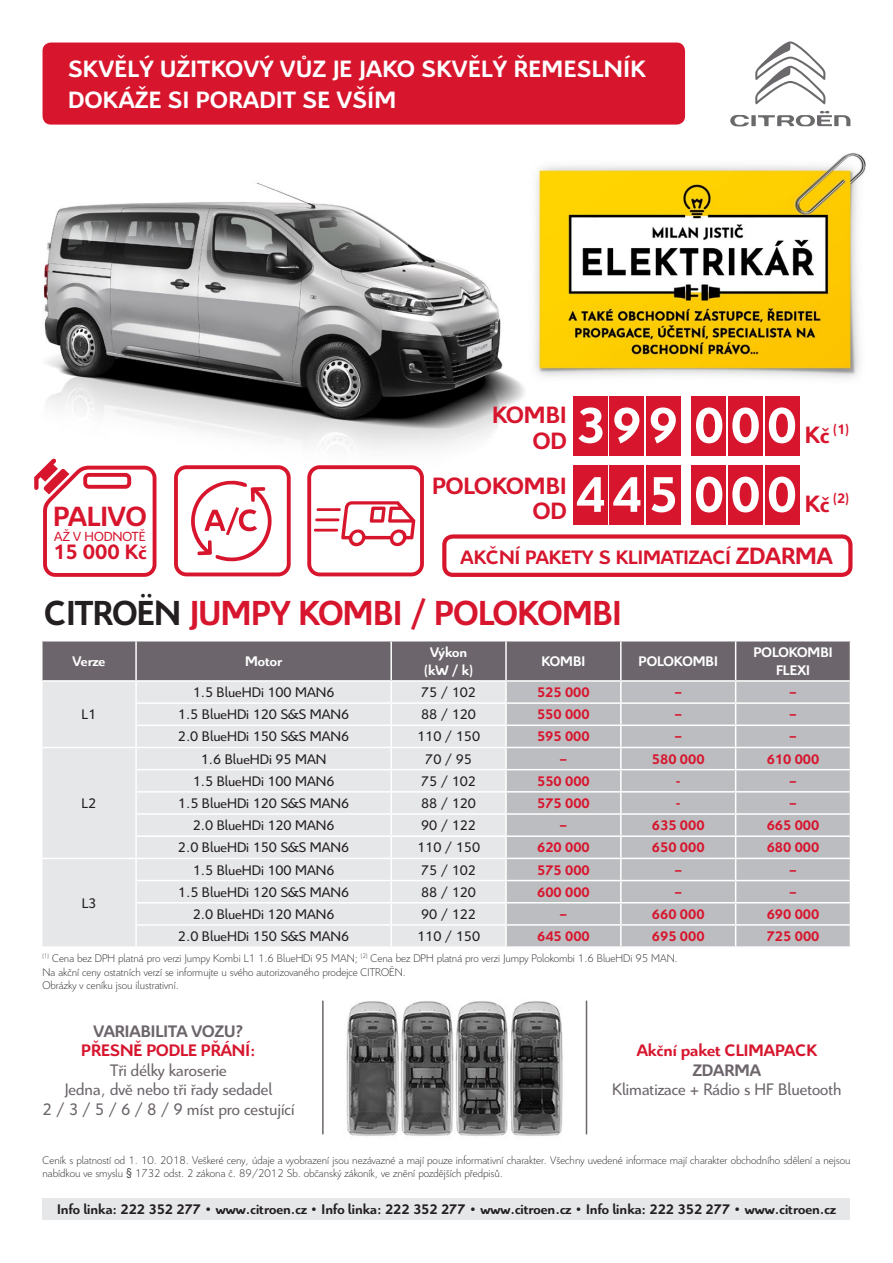
<style>
.page{position:relative;width:893px;height:1263px;background:#fff}
.page>*{position:absolute;margin:0;border:0;box-sizing:border-box;transform-origin:0 0}
.t1{font:700 54px "Citroen CE";letter-spacing:.125em;color:#fff}
.t2{font:700 37.5px "Citroen CE";letter-spacing:-.01em;color:#d7162e;scale:.96 1}
.t3{font:700 30px "Citroen CE";color:#d7162e}
.t4{font:700 25.5px "Citroen CE";letter-spacing:.11em;color:#fff}
.t5{font:700 25.5px "Citroen CE";letter-spacing:.16em;color:#fff}
.t6{font:700 25.5px/25.5px "Citroen CE";color:#d7162e;text-align:right}
.t7{font:700 22.5px "Citroen CE";color:#d7162e}
.t8{font:700 21px "Citroen CE";color:#d7162e}
.t9{font:18px/19.5px "Citroen CE";color:#6c656b;text-align:center}
.t10{font:700 18px "Citroen CE";color:#d7162e}
.t11{font:700 18px "Citroen CE";color:#6c656b}
.t12{font:15px "Citroen CE";color:#231f20}
.t13{font:700 15px "Citroen CE";color:#d7162e}
.t14{font:700 15px "Citroen CE";color:#231f20}
.t15{font:700 15px/18px "Citroen CE";color:#fff;text-align:center}
.t16{font:14.25px "Citroen CE";color:#d7162e}
.t17{font:300 12px/13.5px "Citroen CE";color:#231f20}
.s1{font-size:25.5px;color:#d7162e}
.s2{font-size:25.5px}
.s3{color:#231f20}
.s4{font-family:"Swiss 721 BTCE"}
</style>
<div class="page">
<img style="left:570px;top:152px;width:296px;height:255px">
<img style="left:346px;top:1001px;width:217px;height:135px">
<svg style="left:730px;top:111px;width:120px;height:15px"></svg>
<svg style="left:755px;top:41px;width:70px;height:63px"></svg>
<svg style="left:43px;top:641px;width:807px;height:305px;background:#c9c9cc"></svg>
<hr style="left:621px;top:702px;width:115px;height:2px;background:#fff">
<hr style="left:620px;top:641px;width:2px;height:39px;background:#fff">
<hr style="left:735px;top:641px;width:1px;height:39px;background:#fff">
<hr style="left:621px;top:680px;width:115px;height:2px;background:#fff">
<hr style="left:736px;top:680px;width:115px;height:2px;background:#fff">
<div style="left:43px;top:1198px;width:807px;height:22px;background:#e6e7e9"></div>
<img style="left:43px;top:165px;width:527px;height:284px">
<hr style="left:586px;top:1000px;width:1px;height:134px;background:#6c656b">
<hr style="left:322px;top:1000px;width:2px;height:134px;background:#6c656b">
<div style="left:442px;top:534px;width:410px;height:43px;border:4px solid #d7162e;border-radius:9px"></div>
<svg style="left:174px;top:465px;width:250px;height:112px"></svg>
<svg style="left:34px;top:458px;width:123px;height:119px"></svg>
<div style="left:43px;top:43px;width:642px;height:82px;background:#d7162e;border-radius:9px"></div>
<div style="left:765px;top:466px;width:34px;height:59px;background:#d7162e"></div>
<div style="left:729px;top:466px;width:34px;height:59px;background:#d7162e"></div>
<div style="left:692px;top:466px;width:34px;height:59px;background:#d7162e"></div>
<div style="left:646px;top:466px;width:34px;height:59px;background:#d7162e"></div>
<div style="left:610px;top:466px;width:34px;height:59px;background:#d7162e"></div>
<div style="left:573px;top:466px;width:34px;height:59px;background:#d7162e"></div>
<div style="left:765px;top:396px;width:34px;height:60px;background:#d7162e"></div>
<div style="left:729px;top:396px;width:34px;height:60px;background:#d7162e"></div>
<div style="left:692px;top:396px;width:34px;height:60px;background:#d7162e"></div>
<div style="left:646px;top:396px;width:34px;height:60px;background:#d7162e"></div>
<div style="left:610px;top:396px;width:34px;height:60px;background:#d7162e"></div>
<div style="left:573px;top:396px;width:34px;height:60px;background:#d7162e"></div>
<h3 class="t4" style="left:68px;top:53px;width:16px">SKVĚL</h3>
<h3 class="t4" style="left:139px;top:53px;width:298px">Ý UŽITKOVÝ VŮZ JE JAKO SKVĚL</h3>
<h3 class="t4" style="left:493px;top:53px;width:142px">Ý ŘEMESLNÍK</h3>
<h3 class="t5" style="left:68px;top:83px;width:314px">DOKÁŽE SI PORADIT SE VŠÍM</h3>
<h3 class="t3" style="left:53px;top:497px;width:94px">PALIVO</h3>
<p class="t16" style="left:54px;top:527px;width:93px">AŽ V HODNOTĚ</p>
<h3 class="t7" style="left:53px;top:538px;width:95px">15 000 KČ</h3>
<h3 class="t6" style="left:492px;top:404px;width:73px">KOMBI<br>OD</h3>
<h3 class="t6" style="left:432px;top:474px;width:133px">POLOKOMBI<br>OD</h3>
<h1 class="t1" style="left:576px;top:391px;width:275px">399 000 <span class="s1">KČ</span> <sup>(1)</sup></h1>
<h1 class="t1" style="left:576px;top:461px;width:275px">445 000 <span class="s1">KČ</span> <sup>(2)</sup></h1>
<h3 class="t8" style="left:461px;top:544px;width:374px">AKČNÍ PAKETY S KLIMATIZACÍ <span class="s2">ZDARMA</span></h3>
<h2 class="t2" style="left:45px;top:589px;width:602px"><span class="s3">CITROËN</span> JUMPY KOMBI / POLOKOMBI</h2>
<p class="t15" style="left:73px;top:653px;width:34px">VERZE</p>
<p class="t15" style="left:245px;top:653px;width:39px">MOTOR</p>
<p class="t15" style="left:424px;top:644px;width:50px">VÝKON (KW / K)</p>
<p class="t15" style="left:541px;top:653px;width:45px">KOMBI</p>
<p class="t15" style="left:639px;top:653px;width:81px">POLOKOMBI</p>
<p class="t15" style="left:753px;top:644px;width:81px">POLOKOMBI<br>FLEXI</p>
<p class="t12" style="left:82px;top:705px;width:16px">L1</p>
<p class="t12" style="left:193px;top:683px;width:143px">1.5 BlueHDi 100 MAN6</p>
<p class="t12" style="left:421px;top:683px;width:56px">75 / 102</p>
<p class="t13" style="left:537px;top:683px;width:54px">525 000</p>
<p class="t13" style="left:675px;top:683px;width:8px">–</p>
<p class="t13" style="left:790px;top:683px;width:8px">–</p>
<p class="t12" style="left:178px;top:705px;width:173px">1.5 BlueHDi 120 S&amp;S MAN6</p>
<p class="t12" style="left:421px;top:705px;width:56px">88 / 120</p>
<p class="t13" style="left:537px;top:705px;width:54px">550 000</p>
<p class="t13" style="left:675px;top:705px;width:8px">–</p>
<p class="t13" style="left:790px;top:705px;width:8px">–</p>
<p class="t12" style="left:178px;top:727px;width:173px">2.0 BlueHDi 150 S&amp;S MAN6</p>
<p class="t12" style="left:417px;top:727px;width:64px">110 / 150</p>
<p class="t13" style="left:537px;top:727px;width:54px">595 000</p>
<p class="t13" style="left:675px;top:727px;width:8px">–</p>
<p class="t13" style="left:790px;top:727px;width:8px">–</p>
<p class="t12" style="left:82px;top:794px;width:16px">L2</p>
<p class="t12" style="left:82px;top:894px;width:16px">L3</p>
<p class="t12" style="left:201px;top:749px;width:127px">1.6 BlueHDi 95 MAN</p>
<p class="t12" style="left:425px;top:749px;width:48px">70 / 95</p>
<p class="t13" style="left:560px;top:749px;width:8px">–</p>
<p class="t13" style="left:652px;top:749px;width:54px">580 000</p>
<p class="t13" style="left:767px;top:749px;width:54px">610 000</p>
<p class="t12" style="left:193px;top:772px;width:143px">1.5 BlueHDi 100 MAN6</p>
<p class="t12" style="left:421px;top:772px;width:56px">75 / 102</p>
<p class="t13" style="left:537px;top:772px;width:54px">550 000</p>
<p class="t13" style="left:676px;top:772px;width:5px">-</p>
<p class="t13" style="left:790px;top:772px;width:8px">–</p>
<p class="t12" style="left:178px;top:794px;width:173px">1.5 BlueHDi 120 S&amp;S MAN6</p>
<p class="t12" style="left:421px;top:794px;width:56px">88 / 120</p>
<p class="t13" style="left:537px;top:794px;width:54px">575 000</p>
<p class="t13" style="left:676px;top:794px;width:5px">-</p>
<p class="t13" style="left:790px;top:794px;width:8px">–</p>
<p class="t12" style="left:193px;top:816px;width:143px">2.0 BlueHDi 120 MAN6</p>
<p class="t12" style="left:421px;top:816px;width:56px">90 / 122</p>
<p class="t13" style="left:560px;top:816px;width:8px">–</p>
<p class="t13" style="left:652px;top:816px;width:54px">635 000</p>
<p class="t13" style="left:767px;top:816px;width:54px">665 000</p>
<p class="t12" style="left:178px;top:838px;width:173px">2.0 BlueHDi 150 S&amp;S MAN6</p>
<p class="t12" style="left:417px;top:838px;width:64px">110 / 150</p>
<p class="t13" style="left:537px;top:838px;width:54px">620 000</p>
<p class="t13" style="left:652px;top:838px;width:54px">650 000</p>
<p class="t13" style="left:767px;top:838px;width:54px">680 000</p>
<p class="t12" style="left:193px;top:860px;width:143px">1.5 BlueHDi 100 MAN6</p>
<p class="t12" style="left:421px;top:860px;width:56px">75 / 102</p>
<p class="t13" style="left:537px;top:860px;width:54px">575 000</p>
<p class="t13" style="left:675px;top:860px;width:8px">–</p>
<p class="t13" style="left:790px;top:860px;width:8px">–</p>
<p class="t12" style="left:178px;top:882px;width:173px">1.5 BlueHDi 120 S&amp;S MAN6</p>
<p class="t12" style="left:421px;top:882px;width:56px">88 / 120</p>
<p class="t13" style="left:537px;top:882px;width:54px">600 000</p>
<p class="t13" style="left:675px;top:882px;width:8px">–</p>
<p class="t13" style="left:790px;top:882px;width:8px">–</p>
<p class="t12" style="left:193px;top:905px;width:143px">2.0 BlueHDi 120 MAN6</p>
<p class="t12" style="left:421px;top:905px;width:56px">90 / 122</p>
<p class="t13" style="left:560px;top:905px;width:8px">–</p>
<p class="t13" style="left:652px;top:905px;width:54px">660 000</p>
<p class="t13" style="left:767px;top:905px;width:54px">690 000</p>
<p class="t12" style="left:178px;top:927px;width:173px">2.0 BlueHDi 150 S&amp;S MAN6</p>
<p class="t12" style="left:417px;top:927px;width:64px">110 / 150</p>
<p class="t13" style="left:537px;top:927px;width:54px">645 000</p>
<p class="t13" style="left:652px;top:927px;width:54px">695 000</p>
<p class="t13" style="left:767px;top:927px;width:54px">725 000</p>
<p class="t17" style="left:43px;top:953px;width:637px"><sup>(1)</sup> Cena bez DPH platná pro verzi Jumpy Kombi L1 1.6 BlueHDi 95 MAN; <sup>(2)</sup> Cena bez DPH platná pro verzi Jumpy Polokombi 1.6 BlueHDi 95 MAN.<br>Na akční ceny ostatních verzí se informujte u svého autorizovaného prodejce CITROËN.<br>Obrázky v ceníku jsou ilustrativní.</p>
<h3 class="t11" style="left:94px;top:1019px;width:151px">VARIABILITA VOZU?</h3>
<h3 class="t10" style="left:81px;top:1039px;width:176px">PŘESNĚ PODLE PŘÁNÍ:</h3>
<h3 class="t9" style="left:43px;top:1061px;width:253px">Tři délky karoserie<br>Jedna, dvě nebo tři řady sedadel<br>2 / 3 / 5 / 6 / 8 / 9 míst pro cestující</h3>
<h3 class="t10" style="left:637px;top:1039px;width:182px">AKČNÍ PAKET CLIMAPACK</h3>
<h3 class="t11" style="left:693px;top:1058px;width:70px">ZDARMA</h3>
<h3 class="t9" style="left:612px;top:1081px;width:231px">Klimatizace + Rádio s HF Bluetooth</h3>
<p class="t17" style="left:43px;top:1154px;width:809px">Ceník s platností od 1. 10. 2018. Veškeré ceny, údaje a vyobrazení jsou nezávazné a mají pouze informativní charakter. Všechny uvedené informace mají charakter obchodního sdělení a nejsou nabídkou ve smyslu <span class="s4">§</span> 1732 odst. 2 zákona č. 89/2012 Sb. občanský zákoník, ve znění pozdějších předpisů.</p>
<p class="t14" style="left:57px;top:1199px;width:780px">INFO LINKA: 222 352 277 • WWW.CITROEN.CZ • INFO LINKA: 222 352 277 • WWW.CITROEN.CZ • INFO LINKA: 222 352 277 • WWW.CITROEN.CZ</p>
</div>
